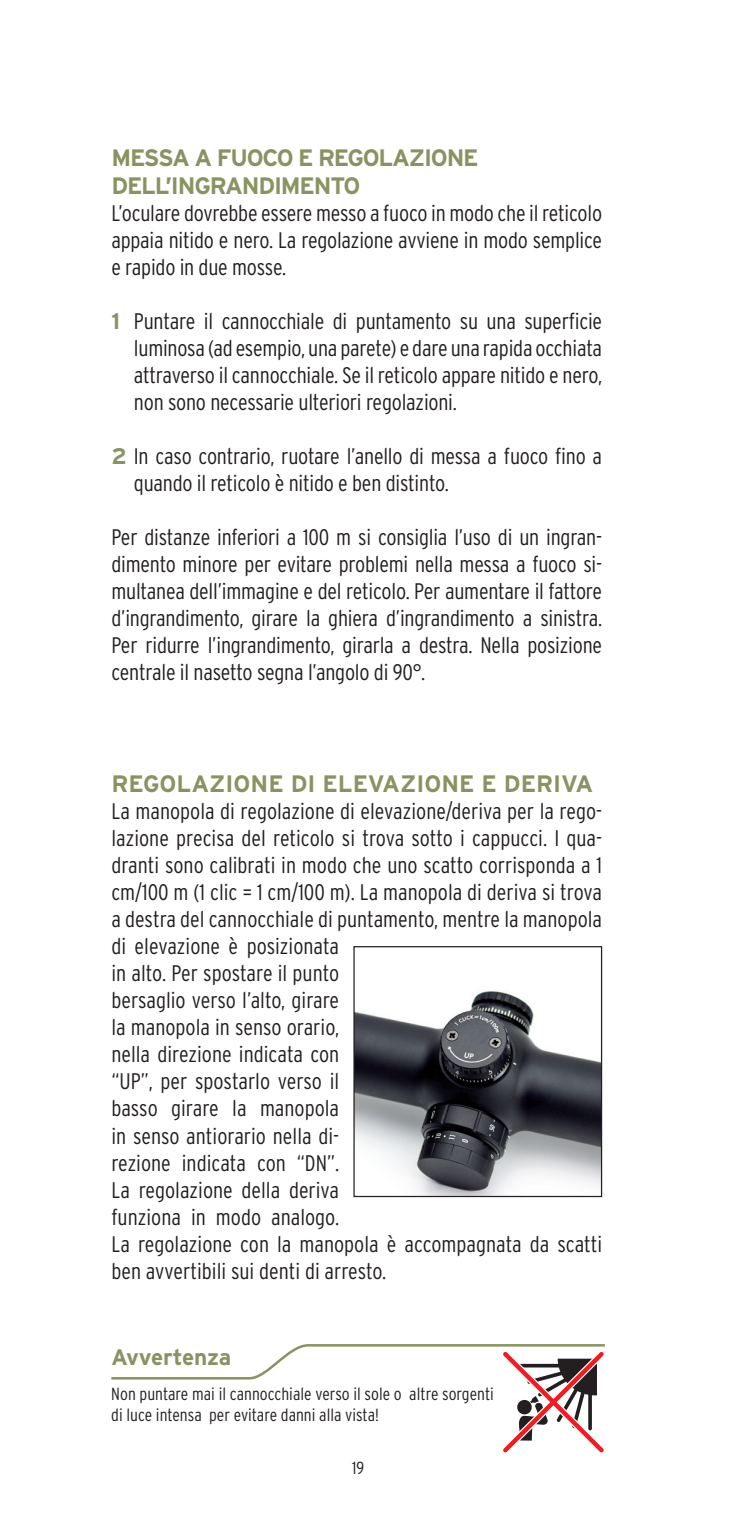
<style>
.page{position:relative;width:745px;height:1531px;background:#fff}
.page>*{position:absolute;margin:0;border:0;box-sizing:border-box;transform-origin:0 0}
.t1{font:700 23.75px/28.5px "Interstate";letter-spacing:-.05em;color:#899362}
.t2{font:700 23.75px "Interstate";color:#899362}
.t3{font:300 condensed 22.5px/27px "Interstate";color:#231f20;text-align:justify}
.t4{font:700 22.5px "Interstate";letter-spacing:-.01em;color:#899362}
.t5{font:300 condensed 17.5px/21px "Interstate";color:#231f20}
.s1{font-weight:700;font-stretch:normal;color:#899362}
</style>
<div class="page">
<img style="left:355px;top:991px;width:244px;height:204px">
<div style="left:353px;top:946px;width:248px;height:251px;border:1px solid #231f20"></div>
<svg style="left:111px;top:1344px;width:494px;height:109px"></svg>
<p class="t1" style="left:111px;top:143px;width:368px">MESSA A FUOCO E REGOLAZIONE<br>DELL’INGRANDIMENTO</p>
<p class="t3" style="left:111px;top:199px;width:492px">L’oculare dovrebbe essere messo a fuoco in modo che il reticolo appaia nitido e nero. La regolazione avviene in modo semplice e rapido in due mosse.</p>
<p class="t3" style="left:134px;top:307px;width:469px;text-indent:-22px"><span class="s1">1</span> Puntare il cannocchiale di puntamento su una superficie luminosa (ad esempio, una parete) e dare una rapida occhiata attraverso il cannocchiale. Se il reticolo appare nitido e nero, non sono necessarie ulteriori regolazioni.</p>
<p class="t3" style="left:134px;top:442px;width:469px;text-indent:-22px"><span class="s1">2</span> In caso contrario, ruotare l’anello di messa a fuoco fino a quando il reticolo è nitido e ben distinto.</p>
<p class="t3" style="left:111px;top:523px;width:492px">Per distanze inferiori a 100 m si consiglia l’uso di un ingran&shy;dimento minore per evitare problemi nella messa a fuoco si&shy;multanea dell’immagine e del reticolo. Per aumentare il fattore d’ingrandimento, girare la ghiera d’ingrandimento a sinistra.<br>Per ridurre l’ingrandimento, girarla a destra. Nella posizione centrale il nasetto segna l’angolo di 90°.</p>
<p class="t2" style="left:111px;top:771px;width:483px">REGOLAZIONE DI ELEVAZIONE E DERIVA</p>
<p class="t3" style="left:111px;top:798px;width:492px;text-align:left">La manopola di regolazione di elevazione/deriva per la rego&shy;lazione precisa del reticolo si trova sotto i cappucci. I qua&shy;dranti sono calibrati in modo che uno scatto corrisponda a 1 cm/100 m (1 clic = 1 cm/100 m). La manopola di deriva si trova a destra del cannocchiale di puntamento, mentre la manopola di elevazione è posizionata<br>in alto. Per spostare il punto<br>bersaglio verso l’alto, girare<br>la manopola in senso orario,<br>nella direzione indicata con<br>“UP”, per spostarlo verso il<br>basso girare la manopola<br>in senso antiorario nella di-<br>rezione indicata con “DN”.<br>La regolazione della deriva<br>funziona in modo analogo.<br>La regolazione con la manopola è accompagnata da scatti ben avvertibili sui denti di arresto.</p>
<p class="t4" style="left:111px;top:1344px;width:121px">Avvertenza</p>
<p class="t5" style="left:111px;top:1383px;width:384px">Non puntare mai il cannocchiale verso il sole o altre sorgenti di luce intensa per evitare danni alla vista!</p>
<p class="t5" style="left:352px;top:1457px;width:14px">19</p>
</div>
